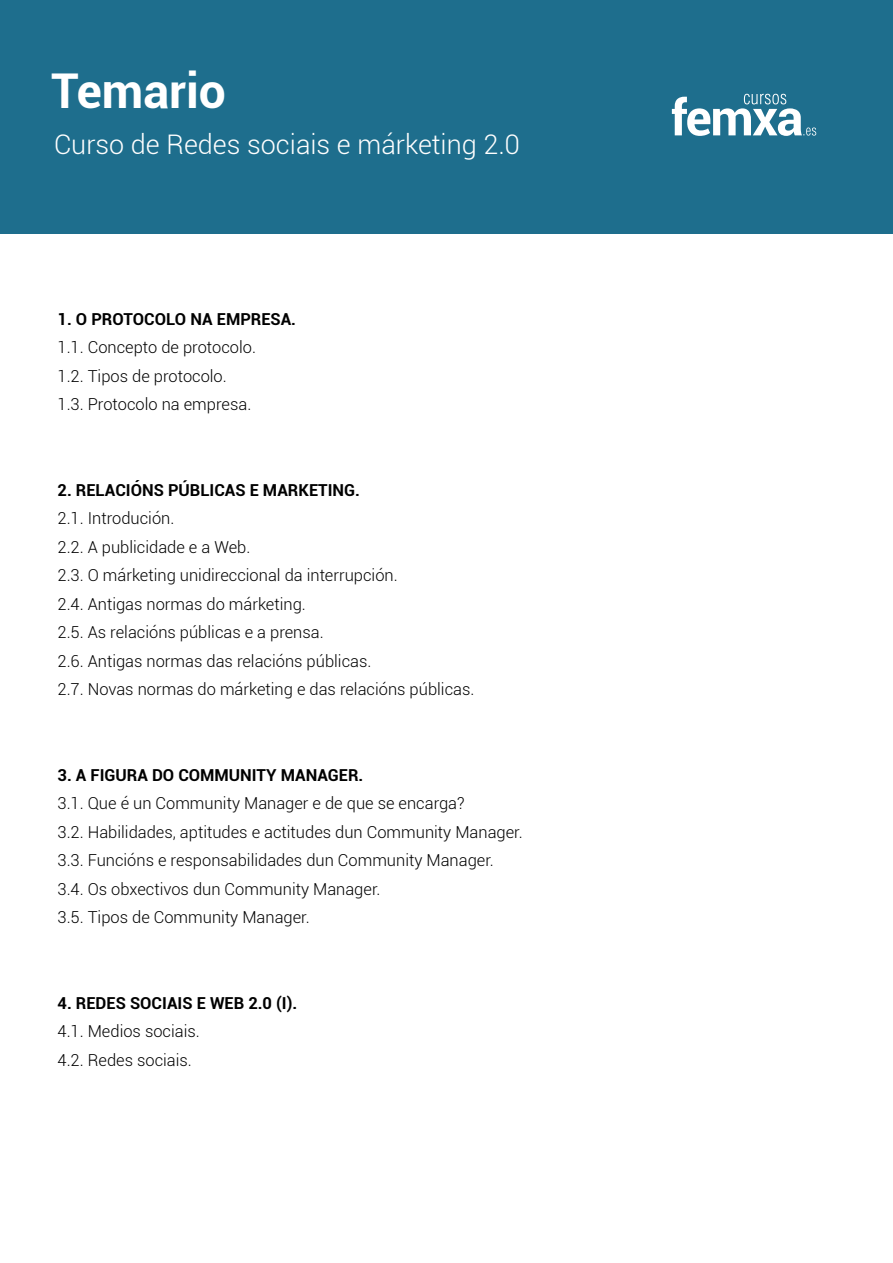
<style>
.page{position:relative;width:893px;height:1263px;background:#fff}
.page>*{position:absolute;margin:0;border:0;box-sizing:border-box;transform-origin:0 0}
.t1{font:700 48px "Roboto";color:#fff}
.t2{font:300 27px "Roboto";color:#fff}
.t3{font:300 16.5px/28.5px "Roboto";color:#000}
.t4{font:700 16.5px "Roboto";color:#000}
</style>
<div class="page">
<div style="left:0;top:0;width:893px;height:234px;background:#1e6e8d"></div>
<svg style="left:672px;top:94px;width:144px;height:42px"></svg>
<h1 class="t1" style="left:51px;top:57px;width:176px">Temario</h1>
<h2 class="t2" style="left:54px;top:125px;width:467px">Curso de Redes sociais e márketing 2.0</h2>
<p class="t4" style="left:58px;top:307px;width:240px">1. O PROTOCOLO NA EMPRESA.</p>
<p class="t3" style="left:58px;top:333px;width:200px">1.1. Concepto de protocolo.<br>1.2. Tipos de protocolo.<br>1.3. Protocolo na empresa.</p>
<p class="t4" style="left:58px;top:478px;width:304px">2. RELACIÓNS PÚBLICAS E MARKETING.</p>
<p class="t3" style="left:58px;top:504px;width:418px">2.1. Introdución.<br>2.2. A publicidade e a Web.<br>2.3. O márketing unidireccional da interrupción.<br>2.4. Antigas normas do márketing.<br>2.5. As relacións públicas e a prensa.<br>2.6. Antigas normas das relacións públicas.<br>2.7. Novas normas do márketing e das relacións públicas.</p>
<p class="t4" style="left:58px;top:763px;width:307px">3. A FIGURA DO COMMUNITY MANAGER.</p>
<p class="t3" style="left:58px;top:789px;width:467px">3.1. Que é un Community Manager e de que se encarga?<br>3.2. Habilidades, aptitudes e actitudes dun Community Manager.<br>3.3. Funcións e responsabilidades dun Community Manager.<br>3.4. Os obxectivos dun Community Manager.<br>3.5. Tipos de Community Manager.</p>
<p class="t4" style="left:58px;top:991px;width:241px">4. REDES SOCIAIS E WEB 2.0 (I).</p>
<p class="t3" style="left:58px;top:1017px;width:144px">4.1. Medios sociais.<br>4.2. Redes sociais.</p>
</div>
